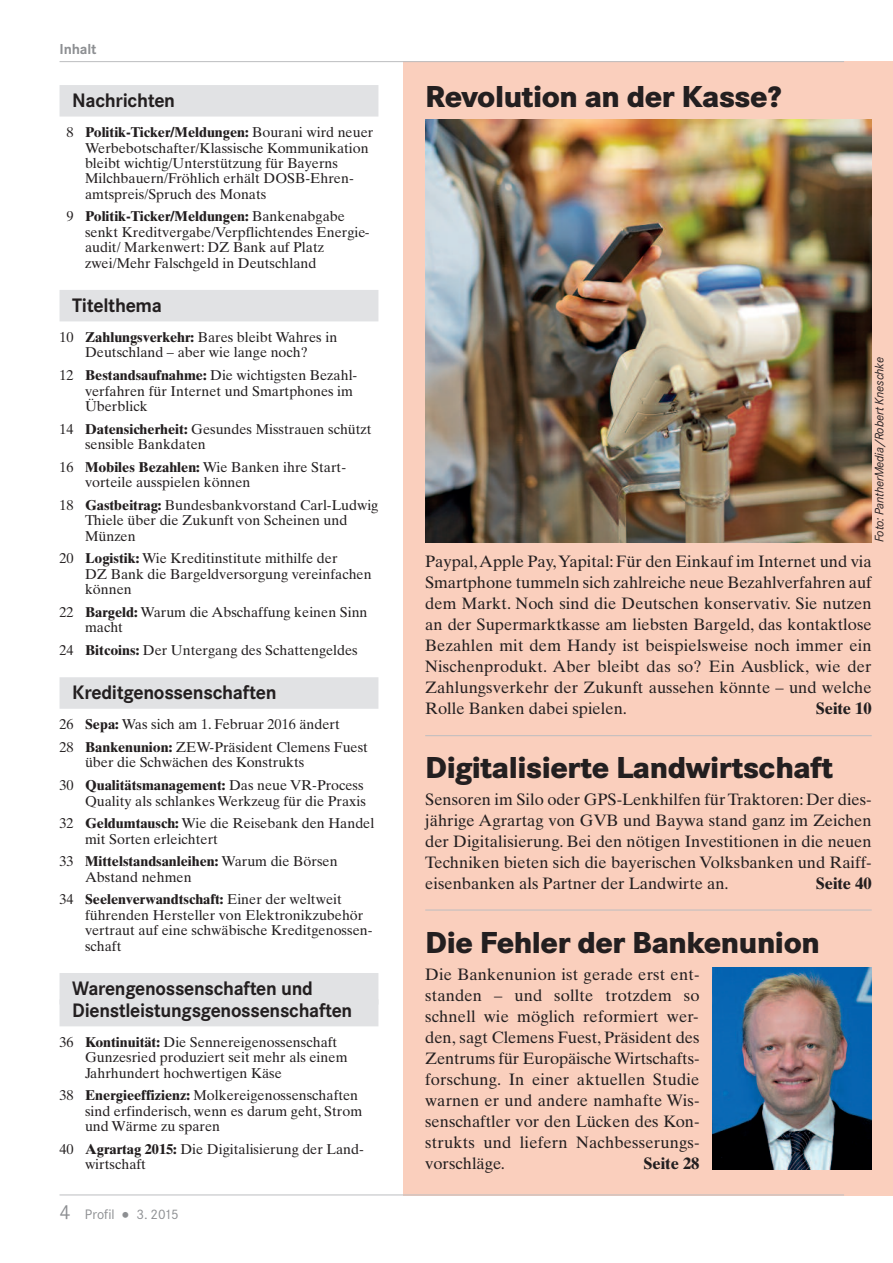
<style>
.page{position:relative;width:893px;height:1263px;background:#fff}
.page>*{position:absolute;margin:0;border:0;box-sizing:border-box;transform-origin:0 0}
.t1{font:800 31.5px "Corporate S";letter-spacing:-.015em;color:#231f20}
.t2{font:700 20.25px/21.9px "Corporate S";letter-spacing:-.015em;color:#231f20}
.t3{font:16.5px/21px "Times Ten";color:#231f20;text-align:justify}
.t4{font:700 16.5px "Times Ten";letter-spacing:-.005em;color:#231f20}
.t5{font:700 15px "Corporate S";letter-spacing:-.01em;color:#8d8f92}
.t6{font:14.25px/15.3px "Times Ten";color:#231f20}
.t7{font:14.25px "Corporate S";color:#8d8f92}
.t8{font:italic 12.75px "Corporate S";letter-spacing:-.015em;color:#231f20}
.s1{font-weight:700}
.s2{font-size:21px}
.s3{font-weight:700;font-size:21px}
</style>
<div class="page">
<div style="left:404px;top:61px;width:489px;height:1134px;background:#facfbd"></div>
<hr style="left:60px;top:61px;width:784px;height:1px;background:#bcbdc0">
<hr style="left:60px;top:1194px;width:784px;height:1px;background:#bcbdc0">
<hr style="left:425px;top:910px;width:447px;height:1px;background:#bcbdc0">
<hr style="left:425px;top:735px;width:447px;height:1px;background:#bcbdc0">
<img style="left:425px;top:119px;width:447px;height:423px">
<img style="left:712px;top:967px;width:160px;height:202px">
<div style="left:60px;top:85px;width:318px;height:32px;background:#e1e2e4"></div>
<div style="left:60px;top:290px;width:318px;height:31px;background:#e1e2e4"></div>
<div style="left:60px;top:677px;width:318px;height:32px;background:#e1e2e4"></div>
<div style="left:60px;top:973px;width:318px;height:31px;background:#e1e2e4"></div>
<div style="left:60px;top:999px;width:318px;height:27px;background:#e1e2e4"></div>
<p class="t5" style="left:60px;top:40px;width:39px">Inhalt</p>
<h2 class="t2" style="left:72px;top:89px;width:104px">Nachrichten</h2>
<p class="t6" style="left:85px;top:126px;width:290px;text-indent:-18px">8 <span class="s1">Politik-Ticker/Meldungen:</span> Bourani wird neuer Werbebotschafter/Klassische Kommunikation bleibt wichtig/Unterstützung für Bayerns Milchbauern/Fröhlich erhält DOSB-Ehren&shy;amtspreis/Spruch des Monats</p>
<p class="t6" style="left:85px;top:210px;width:286px;text-indent:-18px">9 <span class="s1">Politik-Ticker/Meldungen:</span> Bankenabgabe senkt Kreditvergabe/Verpflichtendes Energie&shy;audit/ Markenwert: DZ Bank auf Platz zwei/Mehr Falschgeld in Deutschland</p>
<h2 class="t2" style="left:72px;top:294px;width:91px">Titelthema</h2>
<p class="t6" style="left:60px;top:331px;width:279px;text-align:center">10 <span class="s1">Zahlungsverkehr:</span> Bares bleibt Wahres in<br>Deutschland – aber wie lange noch?</p>
<p class="t6" style="left:85px;top:369px;width:274px;text-indent:-25px">12 <span class="s1">Bestandsaufnahme:</span> Die wichtigsten Bezahl&shy;verfahren für Internet und Smartphones im<br>Überblick</p>
<p class="t6" style="left:85px;top:422px;width:288px;text-indent:-25px">14 <span class="s1">Datensicherheit:</span> Gesundes Misstrauen schützt sensible Bankdaten</p>
<p class="t6" style="left:85px;top:460px;width:263px;text-indent:-25px">16 <span class="s1">Mobiles Bezahlen:</span> Wie Banken ihre Start&shy;vorteile ausspielen können</p>
<p class="t6" style="left:85px;top:499px;width:295px;text-indent:-25px">18 <span class="s1">Gastbeitrag:</span> Bundesbankvorstand Carl-Ludwig<br>Thiele über die Zukunft von Scheinen und<br>Münzen</p>
<p class="t6" style="left:85px;top:552px;width:288px;text-indent:-25px">20 <span class="s1">Logistik:</span> Wie Kreditinstitute mithilfe der<br>DZ Bank die Bargeldversorgung vereinfachen können</p>
<p class="t6" style="left:85px;top:606px;width:284px;text-indent:-25px">22 <span class="s1">Bargeld:</span> Warum die Abschaffung keinen Sinn macht</p>
<p class="t6" style="left:60px;top:644px;width:300px">24 <span class="s1">Bitcoins:</span> Der Untergang des Schattengeldes</p>
<h2 class="t2" style="left:72px;top:681px;width:206px">Kreditgenossenschaften</h2>
<p class="t6" style="left:60px;top:715px;width:310px;line-height:22.6px">26 <span class="s1">Sepa:</span> Was sich am 1. Februar 2016 ändert<br>28 <span class="s1">Bankenunion:</span> ZEW-Präsident Clemens Fuest</p>
<p class="t6" style="left:60px;top:753px;width:306px;line-height:22.6px;text-indent:25px">über die Schwächen des Konstrukts<br>30 <span class="s1">Qualitätsmanagement:</span> Das neue VR-Process</p>
<p class="t6" style="left:60px;top:791px;width:316px;line-height:22.6px;text-indent:26px">Quality als schlankes Werkzeug für die Praxis<br>32 <span class="s1">Geldumtausch:</span> Wie die Reisebank den Handel</p>
<p class="t6" style="left:60px;top:829px;width:280px;line-height:22.6px;text-indent:25px">mit Sorten erleichtert<br>33 <span class="s1">Mittelstandsanleihen:</span> Warum die Börsen</p>
<p class="t6" style="left:60px;top:867px;width:284px;line-height:22.6px;text-indent:26px">Abstand nehmen<br>34 <span class="s1">Seelenverwandtschaft:</span> Einer der weltweit</p>
<p class="t6" style="left:85px;top:909px;width:289px">führenden Hersteller von Elektronikzubehör vertraut auf eine schwäbische Kreditgenossen&shy;schaft</p>
<h2 class="t2" style="left:72px;top:977px;width:282px">Warengenossenschaften und<br>Dienstleistungsgenossenschaften</h2>
<p class="t6" style="left:85px;top:1036px;width:264px;text-indent:-26px">36 <span class="s1">Kontinuität:</span> Die Sennereigenossenschaft<br>Gunzesried produziert seit mehr als einem<br>Jahrhundert hochwertigen Käse</p>
<p class="t6" style="left:85px;top:1089px;width:279px;text-indent:-26px">38 <span class="s1">Energieeffizienz:</span> Molkereigenossenschaften sind erfinderisch, wenn es darum geht, Strom und Wärme zu sparen</p>
<p class="t6" style="left:85px;top:1143px;width:280px;text-indent:-25px">40 <span class="s1">Agrartag 2015:</span> Die Digitalisierung der Land&shy;wirtschaft</p>
<p class="t7" style="left:60px;top:1206px;width:121px"><span class="s2">4</span> Profil <span class="s3">•</span> 3. 2015</p>
<h1 class="t1" style="left:425px;top:77px;width:358px">Revolution an der Kasse?</h1>
<p class="t8" style="left:871px;top:542px;width:186px;rotate:-90deg">Foto: PantherMedia/Robert Kneschke</p>
<p class="t3" style="left:425px;top:553px;width:448px">Paypal,Apple Pay,Yapital: Für den Einkauf im Internet und via Smartphone tummeln sich zahlreiche neue Bezahlverfahren auf dem Markt. Noch sind die Deutschen konservativ. Sie nutzen an der Supermarktkasse am liebsten Bargeld, das kontaktlose Bezahlen mit dem Handy ist beispielsweise noch immer ein Nischenprodukt. Aber bleibt das so? Ein Ausblick, wie der Zahlungsverkehr der Zukunft aussehen könnte – und welche Rolle Banken dabei spielen.</p>
<p class="t4" style="left:816px;top:703px;width:57px">Seite 10</p>
<h1 class="t1" style="left:425px;top:749px;width:409px">Digitalisierte Landwirtschaft</h1>
<p class="t3" style="left:425px;top:791px;width:448px">Sensoren im Silo oder GPS-Lenkhilfen für Traktoren: Der dies&shy;jährige Agrartag von GVB und Baywa stand ganz im Zeichen der Digitalisierung. Bei den nötigen Investitionen in die neuen Techniken bieten sich die bayerischen Volksbanken und Raiff&shy;eisenbanken als Partner der Landwirte an.</p>
<p class="t4" style="left:816px;top:878px;width:57px">Seite 40</p>
<h1 class="t1" style="left:425px;top:923px;width:396px">Die Fehler der Bankenunion</h1>
<p class="t3" style="left:425px;top:965px;width:276px">Die Bankenunion ist gerade erst ent&shy;standen – und sollte trotzdem so schnell wie möglich reformiert wer&shy;den, sagt Clemens Fuest, Präsident des Zentrums für Europäische Wirtschafts&shy;forschung. In einer aktuellen Studie warnen er und andere namhafte Wis&shy;senschaftler vor den Lücken des Kon&shy;strukts und liefern Nachbesserungs&shy;vorschläge.</p>
<p class="t4" style="left:643px;top:1157px;width:57px">Seite 28</p>
</div>
